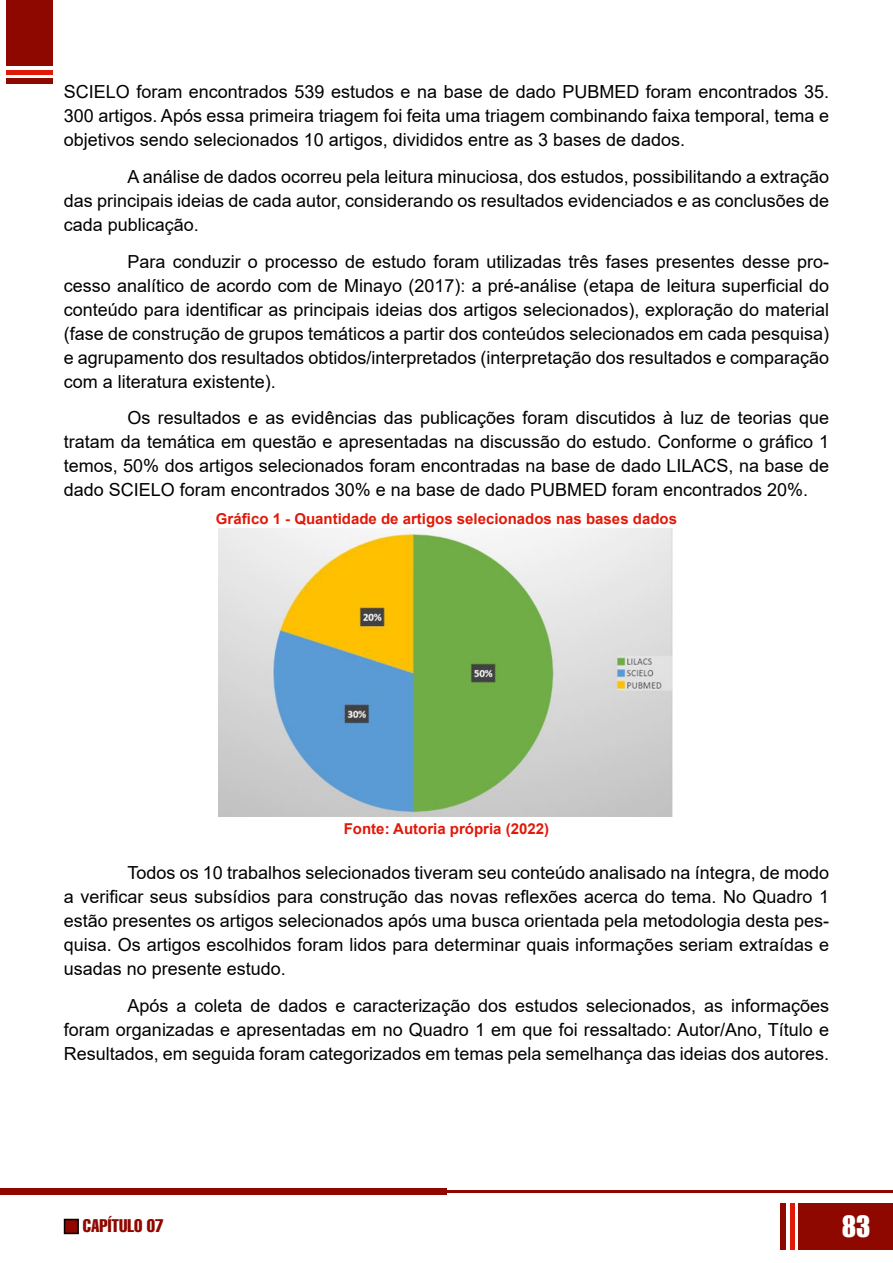
<style>
.page{position:relative;width:893px;height:1263px;background:#fff}
.page>*{position:absolute;margin:0;border:0;box-sizing:border-box;transform-origin:0 0}
.t1{font:27px "Impact";color:#fff}
.t2{font:18px/24px "Arial";color:#000;text-align:justify}
.t3{font:extra-condensed 18px "Helvetica";color:#8e0800}
.t4{font:700 15px "Arial";color:#e11909}
</style>
<div class="page">
<div style="left:798px;top:1203px;width:95px;height:47px;background:#8e0800"></div>
<hr style="left:790px;top:1203px;width:4px;height:47px;background:#e11909">
<div style="left:780px;top:1203px;width:6px;height:47px;background:#8e0800"></div>
<div style="left:0;top:1188px;width:446px;height:7px;background:#8e0800"></div>
<hr style="left:446px;top:1191px;width:447px;height:2px;background:#8e0800">
<div style="left:6px;top:0;width:47px;height:66px;background:#8e0800"></div>
<div style="left:6px;top:70px;width:47px;height:5px;background:#e11909"></div>
<div style="left:6px;top:78px;width:47px;height:6px;background:#8e0800"></div>
<div style="left:65px;top:1219px;width:13px;height:14px;background:#8e0800"></div>
<div style="left:64px;top:1219px;width:15px;height:15px;border:2px solid #000"></div>
<img style="left:219px;top:528px;width:453px;height:288px">
<p class="t2" style="left:64px;top:80px;width:767px">SCIELO foram encontrados 539 estudos e na base de dado PUBMED foram encontrados 35.<br>300 artigos. Após essa primeira triagem foi feita uma triagem combinando faixa temporal, tema e objetivos sendo selecionados 10 artigos, divididos entre as 3 bases de dados.</p>
<p class="t2" style="left:64px;top:164px;width:767px;text-indent:64px">A análise de dados ocorreu pela leitura minuciosa, dos estudos, possibilitando a extração das principais ideias de cada autor, considerando os resultados evidenciados e as conclusões de cada publicação.</p>
<p class="t2" style="left:64px;top:249px;width:767px;text-indent:64px">Para conduzir o processo de estudo foram utilizadas três fases presentes desse pro&shy;cesso analítico de acordo com de Minayo (2017): a pré-análise (etapa de leitura superficial do conteúdo para identificar as principais ideias dos artigos selecionados), exploração do material (fase de construção de grupos temáticos a partir dos conteúdos selecionados em cada pesquisa) e agrupamento dos resultados obtidos/interpretados (interpretação dos resultados e comparação com a literatura existente).</p>
<p class="t2" style="left:64px;top:406px;width:767px;text-indent:64px">Os resultados e as evidências das publicações foram discutidos à luz de teorias que tratam da temática em questão e apresentadas na discussão do estudo. Conforme o gráfico 1 temos, 50% dos artigos selecionados foram encontradas na base de dado LILACS, na base de dado SCIELO foram encontrados 30% e na base de dado PUBMED foram encontrados 20%.</p>
<p class="t4" style="left:216px;top:508px;width:462px">Gráfico 1 - Quantidade de artigos selecionados nas bases dados</p>
<p class="t4" style="left:344px;top:818px;width:207px">Fonte: Autoria própria (2022)</p>
<p class="t2" style="left:64px;top:861px;width:767px;text-indent:64px">Todos os 10 trabalhos selecionados tiveram seu conteúdo analisado na íntegra, de modo a verificar seus subsídios para construção das novas reflexões acerca do tema. No Quadro 1 estão presentes os artigos selecionados após uma busca orientada pela metodologia desta pes&shy;quisa. Os artigos escolhidos foram lidos para determinar quais informações seriam extraídas e usadas no presente estudo.</p>
<p class="t2" style="left:64px;top:993px;width:767px;text-indent:64px">Após a coleta de dados e caracterização dos estudos selecionados, as informações foram organizadas e apresentadas em no Quadro 1 em que foi ressaltado: Autor/Ano, Título e Resultados, em seguida foram categorizados em temas pela semelhança das ideias dos autores.</p>
<p class="t3" style="left:83px;top:1214px;width:82px">CAPÍTULO 07</p>
<h1 class="t1" style="left:842px;top:1206px;width:30px">83</h1>
</div>
